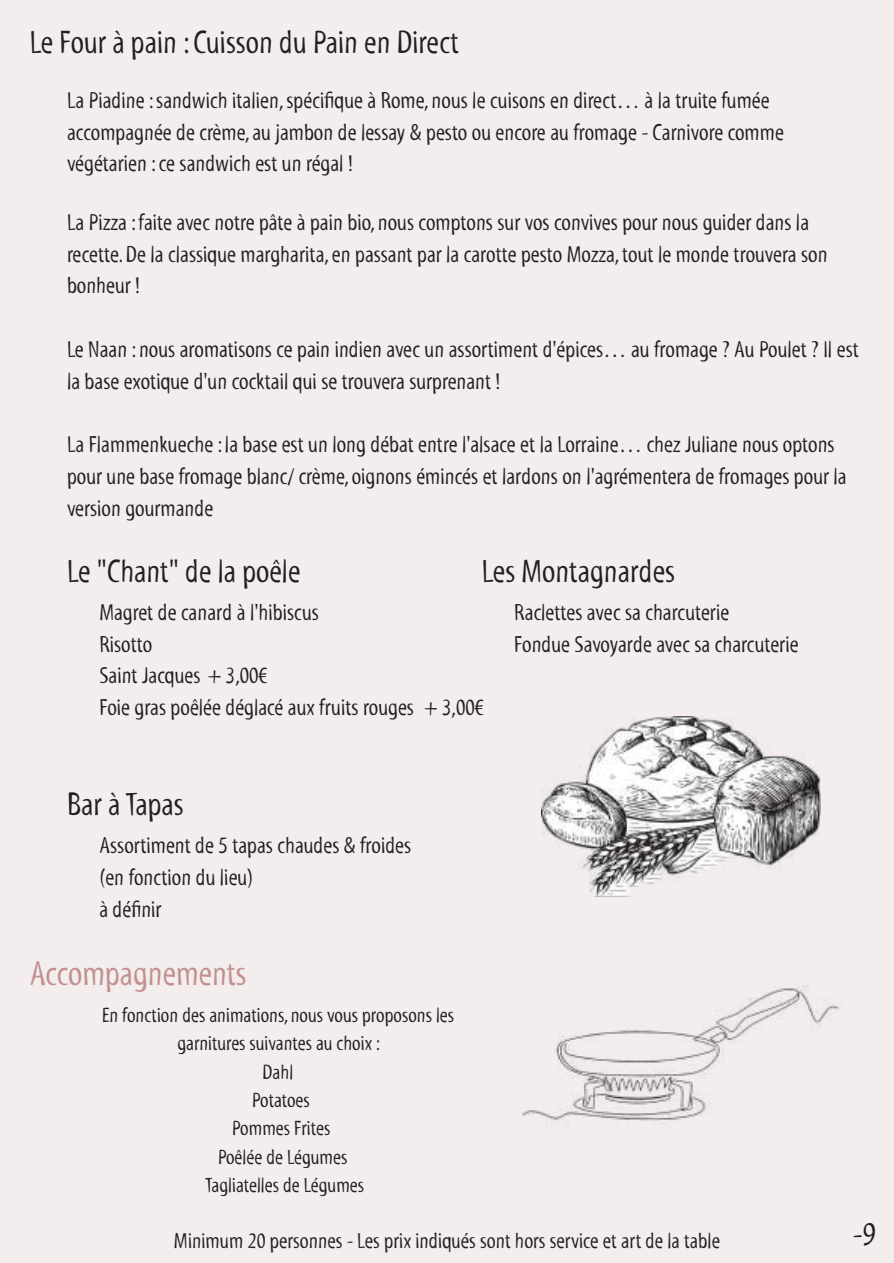
<style>
.page{position:relative;width:894px;height:1263px;background:#fff}
.page>*{position:absolute;margin:0;border:0;box-sizing:border-box;transform-origin:0 0}
.t1{font:35.25px "Myriad Std Tilt";color:#c28f8f}
.t2{font:33.45px "Myriad Std Tilt";color:#231f20}
.t3{font:32.85px "Myriad Std Tilt";color:#231f20}
.t4{font:23.55px/31.8px "Myriad Std Tilt";color:#231f20}
.t5{font:22.2px "Myriad Std Tilt";color:#231f20}
.t6{font:21px "Myriad Std Tilt";color:#231f20}
</style>
<div class="page">
<div style="left:0;top:0;width:893px;height:1263px;background:#f2ebeb"></div>
<img style="left:522px;top:986px;width:322px;height:141px">
<img style="left:541px;top:716px;width:278px;height:180px">
<h3 class="t3" style="left:30px;top:24px;width:430px">Le Four à pain : Cuisson du Pain en Direct</h3>
<p class="t4" style="left:67px;top:85px;width:718px">La Piadine : sandwich italien, spécifique à Rome, nous le cuisons en direct… à la truite fumée accompagnée de crème, au jambon de lessay &amp; pesto ou encore au fromage - Carnivore comme végétarien : ce sandwich est un régal !</p>
<p class="t4" style="left:67px;top:206px;width:761px">La Pizza : faite avec notre pâte à pain bio, nous comptons sur vos convives pour nous guider dans la recette. De la classique margharita, en passant par la carotte pesto Mozza, tout le monde trouvera son bonheur !</p>
<p class="t4" style="left:67px;top:333px;width:793px">Le Naan : nous aromatisons ce pain indien avec un assortiment d'épices… au fromage ? Au Poulet ? Il est la base exotique d'un cocktail qui se trouvera surprenant !</p>
<p class="t4" style="left:67px;top:429px;width:781px">La Flammenkueche : la base est un long débat entre l'alsace et la Lorraine… chez Juliane nous optons pour une base fromage blanc/ crème, oignons émincés et lardons on l'agrémentera de fromages pour la version gourmande</p>
<h3 class="t3" style="left:67px;top:553px;width:235px">Le "Chant" de la poêle</h3>
<h3 class="t3" style="left:481px;top:553px;width:195px">Les Montagnardes</h3>
<p class="t4" style="left:99px;top:596px;width:386px">Magret de canard à l'hibiscus<br>Risotto<br>Saint Jacques + 3,00€<br>Foie gras poêlée déglacé aux fruits rouges + 3,00€</p>
<p class="t4" style="left:514px;top:596px;width:286px">Raclettes avec sa charcuterie<br>Fondue Savoyarde avec sa charcuterie</p>
<h3 class="t3" style="left:67px;top:786px;width:118px">Bar à Tapas</h3>
<p class="t4" style="left:99px;top:830px;width:313px">Assortiment de 5 tapas chaudes &amp; froides (en fonction du lieu)<br>à définir</p>
<h1 class="t1" style="left:30px;top:954px;width:218px">Accompagnements</h1>
<p class="t6" style="left:102px;top:1003px;width:354px">En fonction des animations, nous vous proposons les</p>
<p class="t6" style="left:177px;top:1031px;width:204px">garnitures suivantes au choix :</p>
<p class="t6" style="left:262px;top:1060px;width:32px">Dahl</p>
<p class="t6" style="left:252px;top:1088px;width:59px">Potatoes</p>
<p class="t6" style="left:232px;top:1117px;width:100px">Pommes Frites</p>
<p class="t6" style="left:218px;top:1145px;width:131px">Poêlée de Légumes</p>
<p class="t6" style="left:205px;top:1173px;width:160px">Tagliatelles de Légumes</p>
<p class="t5" style="left:174px;top:1228px;width:547px">Minimum 20 personnes - Les prix indiqués sont hors service et art de la table</p>
<h2 class="t2" style="left:852px;top:1215px;width:24px">-9</h2>
</div>
